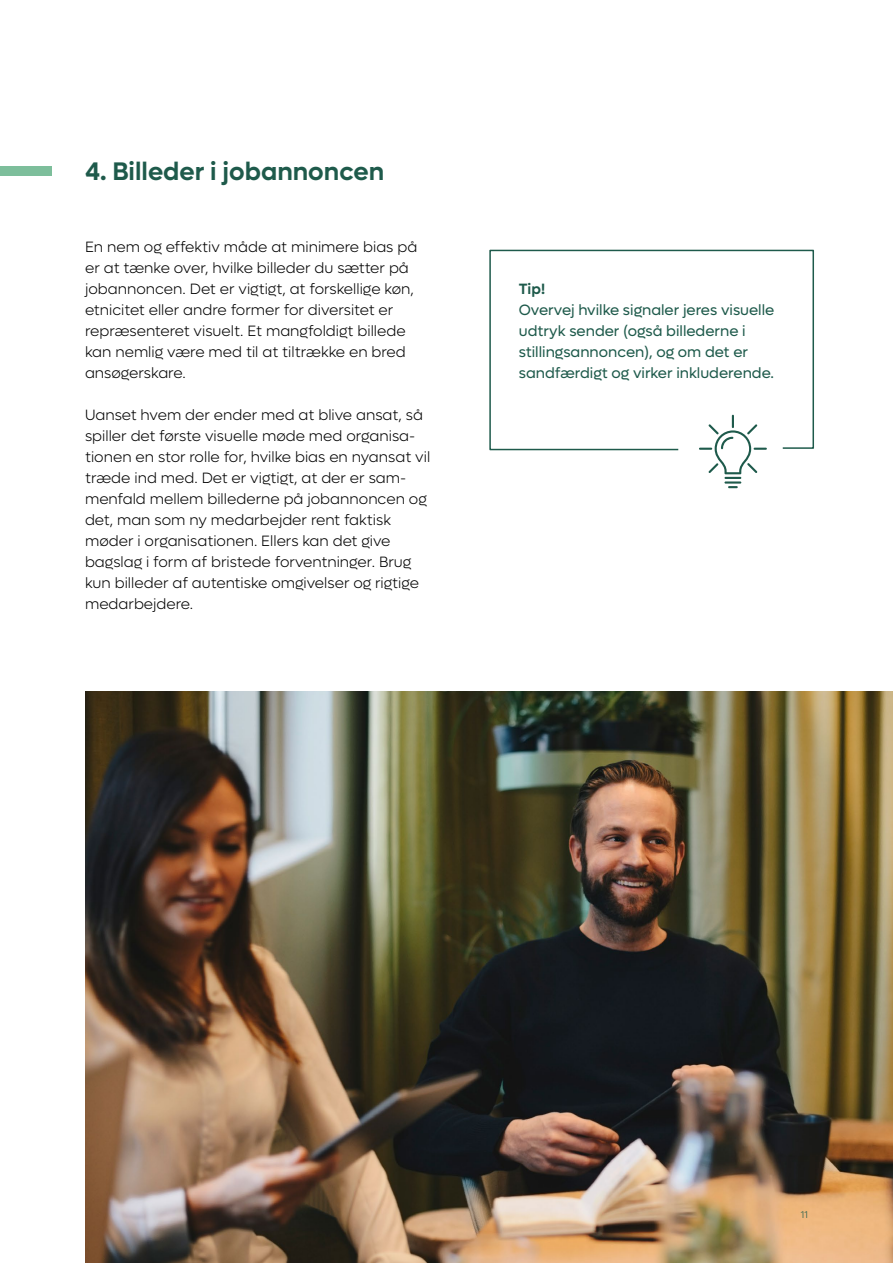
<style>
.page{position:relative;width:893px;height:1263px;background:#fff}
.page>*{position:absolute;margin:0;border:0;box-sizing:border-box;transform-origin:0 0}
.t1{font:600 25.5px "Lufga";color:#1e5a4b}
.t2{font:300 15px/21px "Lufga";color:#000}
.t3{font:15px/21px "Lufga";color:#1e5a4b}
.t4{font:600 15px "Lufga";color:#1e5a4b}
.t5{font:300 9.75px "Lufga";color:#1e5a4b}
</style>
<div class="page">
<div style="left:0;top:166px;width:51px;height:9px;background:#7dbe9b"></div>
<img style="left:85px;top:691px;width:808px;height:572px">
<hr style="left:724px;top:481px;width:17px;height:3px;background:#1e5a4b">
<svg style="left:708px;top:451px;width:50px;height:28px"></svg>
<svg style="left:728px;top:486px;width:10px;height:2px"></svg>
<svg style="left:489px;top:249px;width:325px;height:202px"></svg>
<h1 class="t1" style="left:85px;top:156px;width:301px">4. Billeder i jobannoncen</h1>
<p class="t2" style="left:85px;top:236px;width:334px">En nem og effektiv måde at minimere bias på er at tænke over, hvilke billeder du sætter på jobannoncen. Det er vigtigt, at forskellige køn, etnicitet eller andre former for diversitet er repræsenteret visuelt. Et mangfoldigt billede kan nemlig være med til at tiltrække en bred ansøgerskare.</p>
<p class="t2" style="left:85px;top:404px;width:347px">Uanset hvem der ender med at blive ansat, så spiller det første visuelle møde med organisa&shy;tionen en stor rolle for, hvilke bias en nyansat vil træde ind med. Det er vigtigt, at der er sam&shy;menfald mellem billederne på jobannoncen og det, man som ny medarbejder rent faktisk møder i organisationen. Ellers kan det give bagslag i form af bristede forventninger. Brug kun billeder af autentiske omgivelser og rigtige medarbejdere.</p>
<p class="t4" style="left:519px;top:280px;width:28px">Tip!</p>
<p class="t3" style="left:519px;top:299px;width:257px">Overvej hvilke signaler jeres visuelle udtryk sender (også billederne i stillingsannoncen), og om det er sandfærdigt og virker inkluderende.</p>
<p class="t5" style="left:801px;top:1209px;width:9px">11</p>
</div>
